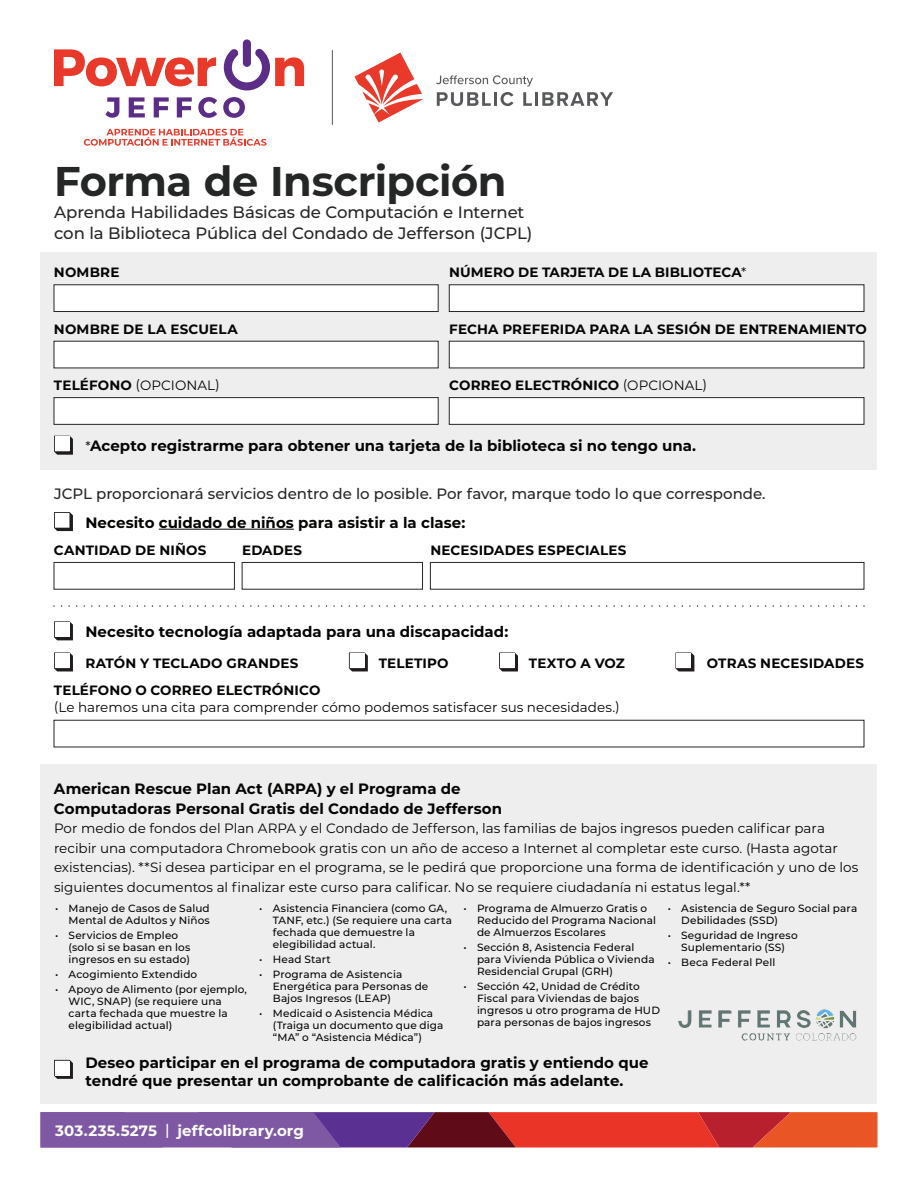
<style>
.page{position:relative;width:918px;height:1188px;background:#fff}
.page>*{position:absolute;margin:0;border:0;box-sizing:border-box;transform-origin:0 0}
.t1{font:700 41.55px "Montserrat";letter-spacing:-.01em;color:#252626}
.t2{font:500 16.5px/21px "Montserrat";letter-spacing:-.005em;color:#252626}
.t3{font:700 15px/18px "Montserrat";color:#040503}
.t4{font:500 15px "Montserrat";color:#252626}
.t5{font:700 15px "Montserrat";letter-spacing:.005em;color:#fff}
.t6{font:13.5px/19.5px "Montserrat";color:#040503}
.t7{font:700 13.5px "Montserrat";letter-spacing:.015em;color:#040503}
.t8{font:500 10.5px/12px "Montserrat";letter-spacing:.01em;color:#040503}
.s1{font-weight:400}
.s2{font-weight:700}
.s3{font-weight:400;font-size:13.5px}
.s4{font-weight:500}
</style>
<div class="page">
<div style="left:40px;top:764px;width:838px;height:340px;background:#eeeeef"></div>
<div style="left:40px;top:252px;width:838px;height:218px;background:#eeeeef"></div>
<hr style="left:159px;top:529px;width:135px;height:1px;background:#040503">
<svg style="left:40px;top:1112px;width:838px;height:35px;background:#a43f5d"></svg>
<div style="left:449px;top:285px;width:415px;height:27px;background:#fff"></div>
<div style="left:449px;top:284px;width:415px;height:28px;border:1px solid #252626"></div>
<div style="left:54px;top:285px;width:384px;height:27px;background:#fff"></div>
<div style="left:54px;top:284px;width:385px;height:28px;border:1px solid #252626"></div>
<div style="left:430px;top:562px;width:434px;height:28px;border:1px solid #252626"></div>
<div style="left:54px;top:562px;width:181px;height:28px;border:1px solid #252626"></div>
<div style="left:242px;top:562px;width:181px;height:28px;border:1px solid #252626"></div>
<div style="left:54px;top:341px;width:384px;height:27px;background:#fff"></div>
<div style="left:54px;top:398px;width:384px;height:26px;background:#fff"></div>
<div style="left:54px;top:397px;width:385px;height:28px;border:1px solid #252626"></div>
<div style="left:449px;top:398px;width:415px;height:26px;background:#fff"></div>
<div style="left:449px;top:397px;width:415px;height:28px;border:1px solid #252626"></div>
<div style="left:449px;top:341px;width:415px;height:27px;background:#fff"></div>
<svg style="left:54px;top:512px;width:19px;height:19px"></svg>
<svg style="left:54px;top:621px;width:19px;height:19px"></svg>
<div style="left:55px;top:622px;width:14px;height:15px;background:#fff"></div>
<svg style="left:54px;top:652px;width:19px;height:19px"></svg>
<div style="left:55px;top:653px;width:14px;height:15px;background:#fff"></div>
<svg style="left:675px;top:652px;width:19px;height:19px"></svg>
<div style="left:676px;top:653px;width:15px;height:15px;background:#fff"></div>
<svg style="left:349px;top:652px;width:19px;height:19px"></svg>
<div style="left:350px;top:653px;width:14px;height:15px;background:#fff"></div>
<svg style="left:499px;top:652px;width:19px;height:19px"></svg>
<div style="left:500px;top:653px;width:15px;height:15px;background:#fff"></div>
<svg style="left:54px;top:436px;width:19px;height:19px"></svg>
<div style="left:55px;top:437px;width:14px;height:14px;background:#fff"></div>
<svg style="left:54px;top:1060px;width:19px;height:19px"></svg>
<div style="left:55px;top:1061px;width:14px;height:14px;background:#fff"></div>
<svg style="left:62px;top:605px;width:803px;height:2px"></svg>
<div style="left:54px;top:720px;width:810px;height:27px;border:1px solid #252626"></div>
<img style="left:678px;top:1009px;width:179px;height:32px">
<svg style="left:84px;top:129px;width:183px;height:17px"></svg>
<hr style="left:332px;top:51px;width:1px;height:74px;background:#58595b">
<svg style="left:354px;top:53px;width:69px;height:70px"></svg>
<hr style="left:535px;top:92px;width:3px;height:14px;background:#58595b">
<svg style="left:542px;top:92px;width:71px;height:14px"></svg>
<svg style="left:436px;top:75px;width:97px;height:31px"></svg>
<svg style="left:54px;top:49px;width:162px;height:37px"></svg>
<div style="left:243px;top:39px;width:8px;height:28px;background:#5b2d87;border-radius:4px"></div>
<svg style="left:224px;top:48px;width:80px;height:42px"></svg>
<svg style="left:105px;top:97px;width:14px;height:21px"></svg>
<svg style="left:129px;top:97px;width:16px;height:20px"></svg>
<svg style="left:154px;top:97px;width:15px;height:20px"></svg>
<svg style="left:177px;top:97px;width:15px;height:20px"></svg>
<svg style="left:198px;top:97px;width:19px;height:21px"></svg>
<svg style="left:223px;top:97px;width:22px;height:21px"></svg>
<h1 class="t1" style="left:54px;top:151px;width:454px">Forma de Inscripción</h1>
<h2 class="t2" style="left:54px;top:201px;width:480px">Aprenda Habilidades Básicas de Computación e Internet con la Biblioteca Pública del Condado de Jefferson (JCPL)</h2>
<p class="t7" style="left:54px;top:263px;width:67px">NOMBRE</p>
<p class="t7" style="left:449px;top:263px;width:299px">NÚMERO DE TARJETA DE LA BIBLIOTECA<span class="s1">*</span></p>
<p class="t7" style="left:54px;top:319px;width:185px">NOMBRE DE LA ESCUELA</p>
<p class="t6" style="left:54px;top:375px;width:168px"><span class="s2">TELÉFONO</span> (OPCIONAL)</p>
<p class="t7" style="left:449px;top:319px;width:419px">FECHA PREFERIDA PARA LA SESIÓN DE ENTRENAMIENTO</p>
<p class="t7" style="left:449px;top:376px;width:260px">CORREO ELECTRÓNICO <span class="s1">(OPCIONAL)</span></p>
<h3 class="t3" style="left:85px;top:436px;width:612px"><span class="s3">*</span>Acepto registrarme para obtener una tarjeta de la biblioteca si no tengo una.</h3>
<h3 class="t4" style="left:54px;top:483px;width:713px">JCPL proporcionará servicios dentro de lo posible. Por favor, marque todo lo que corresponde.</h3>
<h3 class="t3" style="left:85px;top:513px;width:382px">Necesito cuidado de niños para asistir a la clase:</h3>
<p class="t7" style="left:54px;top:541px;width:154px">CANTIDAD DE NIÑOS</p>
<p class="t7" style="left:242px;top:541px;width:62px">EDADES</p>
<p class="t7" style="left:430px;top:541px;width:197px">NECESIDADES ESPECIALES</p>
<h3 class="t3" style="left:85px;top:622px;width:424px">Necesito tecnología adaptada para una discapacidad:</h3>
<p class="t7" style="left:85px;top:654px;width:214px">RATÓN Y TECLADO GRANDES</p>
<p class="t7" style="left:379px;top:654px;width:71px">TELETIPO</p>
<p class="t7" style="left:529px;top:654px;width:97px">TEXTO A VOZ</p>
<p class="t7" style="left:707px;top:654px;width:159px">OTRAS NECESIDADES</p>
<p class="t7" style="left:54px;top:681px;width:268px">TELÉFONO O CORREO ELECTRÓNICO</p>
<p class="t6" style="left:54px;top:697px;width:567px">(Le haremos una cita para comprender cómo podemos satisfacer sus necesidades.)</p>
<h3 class="t3" style="left:54px;top:778px;width:450px;line-height:19.5px">American Rescue Plan Act (ARPA) y el Programa de<br>Computadoras Personal Gratis del Condado de Jefferson</h3>
<p class="t6" style="left:54px;top:818px;width:806px">Por medio de fondos del Plan ARPA y el Condado de Jefferson, las familias de bajos ingresos pueden calificar para recibir una computadora Chromebook gratis con un año de acceso a Internet al completar este curso. (Hasta agotar existencias). **Si desea participar en el programa, se le pedirá que proporcione una forma de identificación y uno de los siguientes documentos al finalizar este curso para calificar. No se requiere ciudadanía ni estatus legal.**</p>
<p class="t8" style="left:55px;top:902px;width:156px;text-align:right">• Manejo de Casos de Salud<br>Mental de Adultos y Niños</p>
<p class="t8" style="left:69px;top:929px;width:123px;text-indent:-14px">• Servicios de Empleo (solo si se basan en los ingresos en su estado)</p>
<p class="t8" style="left:55px;top:968px;width:144px">• Acogimiento Extendido</p>
<p class="t8" style="left:69px;top:983px;width:180px;text-indent:-14px">• Apoyo de Alimento (por ejemplo,<br>WIC, SNAP) (se requiere una carta fechada que muestre la elegibilidad actual)</p>
<p class="t8" style="left:273px;top:902px;width:181px;text-indent:-14px">• Asistencia Financiera (como GA,<br>TANF, etc.) (Se requiere una carta fechada que demuestre la elegibilidad actual.</p>
<p class="t8" style="left:259px;top:953px;width:73px">• Head Start</p>
<p class="t8" style="left:273px;top:968px;width:157px;text-indent:-14px">• Programa de Asistencia<br>Energética para Personas de<br>Bajos Ingresos (LEAP)</p>
<p class="t8" style="left:273px;top:1007px;width:172px;text-indent:-14px">• Medicaid o Asistencia Médica (Traiga un documento que diga “MA” o “Asistencia Médica”)</p>
<p class="t8" style="left:477px;top:902px;width:181px;text-indent:-14px">• Programa de Almuerzo Gratis o<br>Reducido del Programa Nacional de Almuerzos Escolares</p>
<p class="t8" style="left:477px;top:941px;width:179px;text-indent:-14px">• Sección 8, Asistencia Federal para Vivienda Pública o Vivienda<br>Residencial Grupal (GRH)</p>
<p class="t8" style="left:477px;top:980px;width:185px;text-indent:-14px">• Sección 42, Unidad de Crédito<br>Fiscal para Viviendas de bajos ingresos u otro programa de HUD para personas de bajos ingresos</p>
<p class="t8" style="left:681px;top:902px;width:178px;text-indent:-14px">• Asistencia de Seguro Social para<br>Debilidades (SSD)</p>
<p class="t8" style="left:668px;top:929px;width:132px;text-align:center">• Seguridad de Ingreso<br>Suplementario (SS)</p>
<p class="t8" style="left:668px;top:956px;width:109px">• Beca Federal Pell</p>
<h3 class="t3" style="left:85px;top:1053px;width:565px">Deseo participar en el programa de computadora gratis y entiendo que tendré que presentar un comprobante de calificación más adelante.</h3>
<h3 class="t5" style="left:55px;top:1120px;width:250px">303.235.5275 <span class="s4">|</span> jeffcolibrary.org</h3>
</div>
